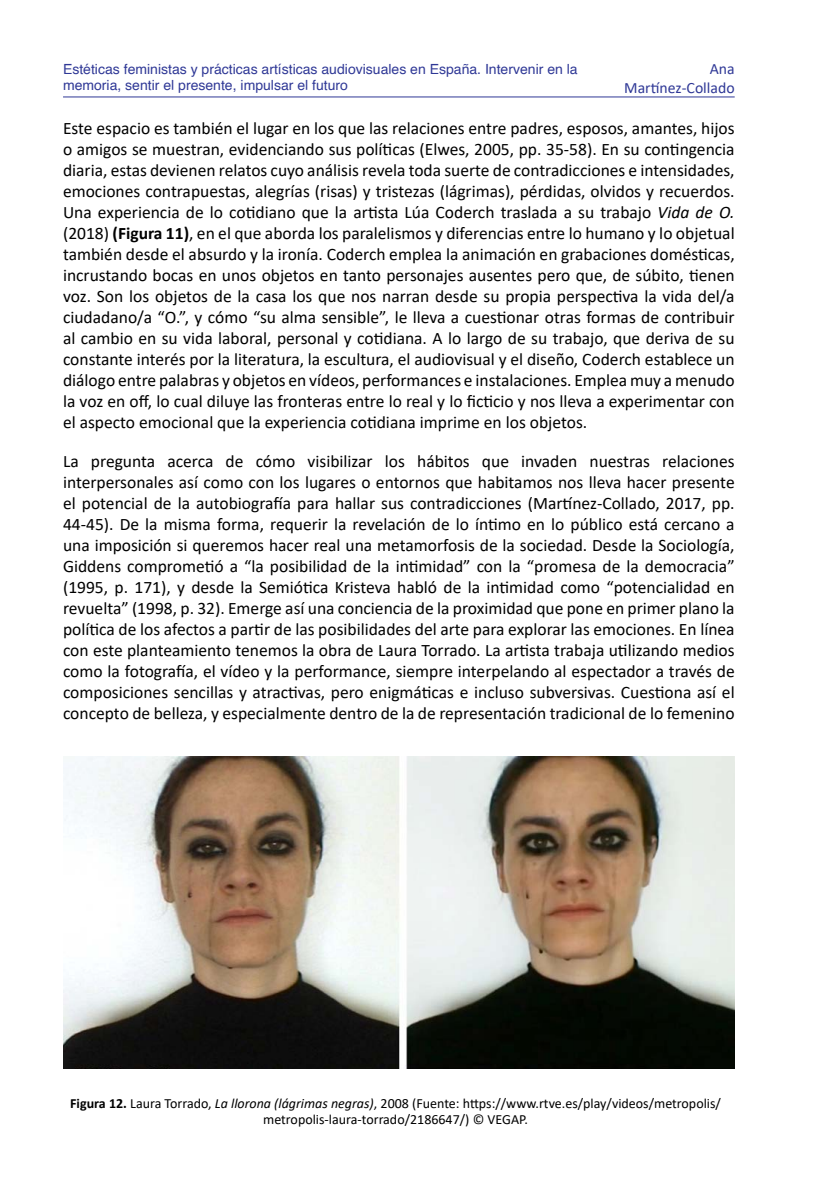
<style>
.page{position:relative;width:834px;height:1191px;background:#fff}
.page>*{position:absolute;margin:0;border:0;box-sizing:border-box;transform-origin:0 0}
.t1{font:17.5px/21px "Calibri";color:#000;text-align:justify}
.t2{font:15.75px/18.9px "Calibri";color:#2f3896;text-align:right}
.t3{font:14px/16.8px "Calibri";color:#000;text-align:center}
.t4{font:14px/16.8px "Helvetica";color:#2f3896}
.s1{font-style:italic}
.s2{font-weight:700}
</style>
<div class="page">
<hr style="left:63px;top:97px;width:671px;height:1px;background:#2f3896">
<img style="left:63px;top:756px;width:671px;height:312px">
<p class="t4" style="left:63px;top:61px;width:516px">Estéticas feministas y prácticas artísticas audiovisuales en España. Intervenir en la memoria, sentir el presente, impulsar el futuro</p>
<p class="t2" style="left:624px;top:59px;width:112px">Ana<br>Martínez-Collado</p>
<p class="t1" style="left:63px;top:117px;width:673px">Este espacio es también el lugar en los que las relaciones entre padres, esposos, amantes, hijos o amigos se muestran, evidenciando sus políticas (Elwes, 2005, pp. 35-58). En su contingencia diaria, estas devienen relatos cuyo análisis revela toda suerte de contradicciones e intensidades, emociones contrapuestas, alegrías (risas) y tristezas (lágrimas), pérdidas, olvidos y recuerdos.<br>Una experiencia de lo cotidiano que la artista Lúa Coderch traslada a su trabajo <span class="s1">Vida de O. </span>(2018) <span class="s2">(Figura 11)</span>, en el que aborda los paralelismos y diferencias entre lo humano y lo objetual también desde el absurdo y la ironía. Coderch emplea la animación en grabaciones domésticas, incrustando bocas en unos objetos en tanto personajes ausentes pero que, de súbito, tienen voz. Son los objetos de la casa los que nos narran desde su propia perspectiva la vida del/a ciudadano/a “O.”, y cómo “su alma sensible”, le lleva a cuestionar otras formas de contribuir al cambio en su vida laboral, personal y cotidiana. A lo largo de su trabajo, que deriva de su constante interés por la literatura, la escultura, el audiovisual y el diseño, Coderch establece un diálogo entre palabras y objetos en vídeos, performances e instalaciones. Emplea muy a menudo la voz en off, lo cual diluye las fronteras entre lo real y lo ficticio y nos lleva a experimentar con el aspecto emocional que la experiencia cotidiana imprime en los objetos.</p>
<p class="t1" style="left:63px;top:450px;width:673px">La pregunta acerca de cómo visibilizar los hábitos que invaden nuestras relaciones interpersonales así como con los lugares o entornos que habitamos nos lleva hacer presente el potencial de la autobiografía para hallar sus contradicciones (Martínez-Collado, 2017, pp.<br>44-45). De la misma forma, requerir la revelación de lo íntimo en lo público está cercano a una imposición si queremos hacer real una metamorfosis de la sociedad. Desde la Sociología, Giddens comprometió a “la posibilidad de la intimidad” con la “promesa de la democracia” (1995, p. 171), y desde la Semiótica Kristeva habló de la intimidad como “potencialidad en revuelta” (1998, p. 32). Emerge así una conciencia de la proximidad que pone en primer plano la política de los afectos a partir de las posibilidades del arte para explorar las emociones. En línea con este planteamiento tenemos la obra de Laura Torrado. La artista trabaja utilizando medios como la fotografía, el vídeo y la performance, siempre interpelando al espectador a través de composiciones sencillas y atractivas, pero enigmáticas e incluso subversivas. Cuestiona así el concepto de belleza, y especialmente dentro de la de representación tradicional de lo femenino</p>
<p class="t3" style="left:70px;top:1094px;width:652px"><span class="s2">Figura 12.</span> Laura Torrado, <span class="s1">La llorona (lágrimas negras)</span>, 2008 (Fuente: https://www.rtve.es/play/videos/metropolis/ metropolis-laura-torrado/2186647/) © VEGAP.</p>
</div>
